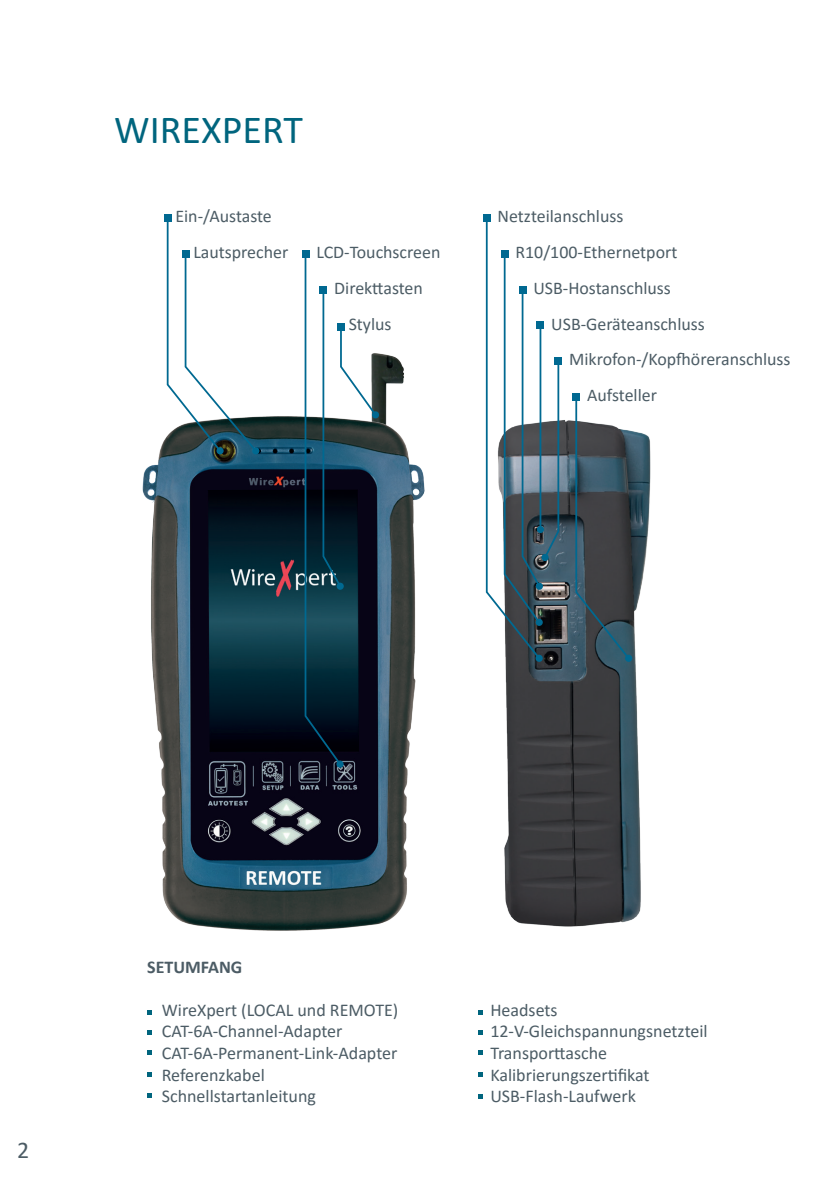
<style>
.page{position:relative;width:840px;height:1191px;background:#fff}
.page>*{position:absolute;margin:0;border:0;box-sizing:border-box;transform-origin:0 0}
.t1{font:40px "Calibri";color:#00657e}
.t2{font:24px "Calibri";color:#4c5c65}
.t3{font:18px "Calibri";color:#4c5c65}
.t4{font:700 18px "Calibri";color:#4c5c65}
.t5{font:17.8px/35.8px "Calibri";color:#4c5c65}
</style>
<div class="page">
<img style="left:142px;top:416px;width:195px;height:515px">
<img style="left:337px;top:353px;width:314px;height:576px">
<div style="left:216px;top:447px;width:7px;height:7px;background:#006991;border-radius:50%"></div>
<div style="left:164px;top:214px;width:7px;height:8px;background:#006991"></div>
<div style="left:483px;top:214px;width:7px;height:8px;background:#006991"></div>
<svg style="left:166px;top:216px;width:92px;height:237px"></svg>
<div style="left:252px;top:447px;width:7px;height:7px;background:#006991;border-radius:50%"></div>
<div style="left:182px;top:250px;width:7px;height:7px;background:#006991"></div>
<div style="left:336px;top:760px;width:7px;height:7px;background:#006991;border-radius:50%"></div>
<div style="left:302px;top:250px;width:7px;height:7px;background:#006991"></div>
<svg style="left:484px;top:216px;width:76px;height:445px"></svg>
<div style="left:541px;top:554px;width:7px;height:7px;background:#006991;border-radius:50%"></div>
<div style="left:554px;top:358px;width:7px;height:7px;background:#006991"></div>
<svg style="left:303px;top:252px;width:75px;height:514px"></svg>
<div style="left:372px;top:411px;width:7px;height:7px;background:#006991;border-radius:50%"></div>
<div style="left:337px;top:324px;width:7px;height:7px;background:#006991"></div>
<svg style="left:574px;top:395px;width:56px;height:266px;background:#505d64"></svg>
<div style="left:624px;top:654px;width:8px;height:8px;background:#006991;border-radius:50%"></div>
<div style="left:572px;top:393px;width:7px;height:7px;background:#006991"></div>
<svg style="left:147px;top:1010px;width:4px;height:4px"></svg>
<svg style="left:147px;top:1030px;width:4px;height:5px"></svg>
<svg style="left:147px;top:1050px;width:4px;height:5px"></svg>
<svg style="left:147px;top:1072px;width:4px;height:5px"></svg>
<svg style="left:478px;top:1010px;width:4px;height:4px"></svg>
<svg style="left:478px;top:1030px;width:4px;height:5px"></svg>
<svg style="left:478px;top:1050px;width:4px;height:5px"></svg>
<svg style="left:478px;top:1072px;width:4px;height:5px"></svg>
<svg style="left:478px;top:1094px;width:4px;height:4px"></svg>
<svg style="left:147px;top:1093px;width:4px;height:4px"></svg>
<h1 class="t1" style="left:114px;top:102px;width:190px">WIREXPERT</h1>
<p class="t5" style="left:193px;top:198px;width:96px;text-indent:-18px">Ein-/Austaste<br>Lautsprecher</p>
<p class="t5" style="left:497px;top:198px;width:127px">Netzteilanschluss</p>
<p class="t5" style="left:316px;top:234px;width:125px">LCD-Touchscreen</p>
<p class="t5" style="left:515px;top:234px;width:163px">R10/100-Ethernetport</p>
<p class="t5" style="left:334px;top:269px;width:90px">Direkttasten</p>
<p class="t5" style="left:533px;top:269px;width:139px">USB-Hostanschluss</p>
<p class="t5" style="left:551px;top:305px;width:155px">USB-Geräteanschluss</p>
<p class="t5" style="left:569px;top:341px;width:223px">Mikrofon-/Kopfhöreranschluss</p>
<p class="t5" style="left:348px;top:305px;width:44px">Stylus</p>
<p class="t5" style="left:586px;top:377px;width:71px">Aufsteller</p>
<h2 class="t2" style="left:17px;top:1133px;width:14px">2</h2>
<p class="t4" style="left:147px;top:953px;width:97px">SETUMFANG</p>
<p class="t3" style="left:162px;top:997px;width:238px">WireXpert (LOCAL und REMOTE)</p>
<p class="t3" style="left:490px;top:997px;width:69px">Headsets</p>
<p class="t3" style="left:162px;top:1019px;width:182px">CAT-6A-Channel-Adapter</p>
<p class="t3" style="left:490px;top:1019px;width:219px">12-V-Gleichspannungsnetzteil</p>
<p class="t3" style="left:162px;top:1040px;width:237px">CAT-6A-Permanent-Link-Adapter</p>
<p class="t3" style="left:490px;top:1040px;width:118px">Transporttasche</p>
<p class="t3" style="left:162px;top:1062px;width:104px">Referenzkabel</p>
<p class="t3" style="left:490px;top:1062px;width:161px">Kalibrierungszertifikat</p>
<p class="t3" style="left:162px;top:1083px;width:156px">Schnellstartanleitung</p>
<p class="t3" style="left:490px;top:1083px;width:147px">USB-Flash-Laufwerk</p>
</div>
